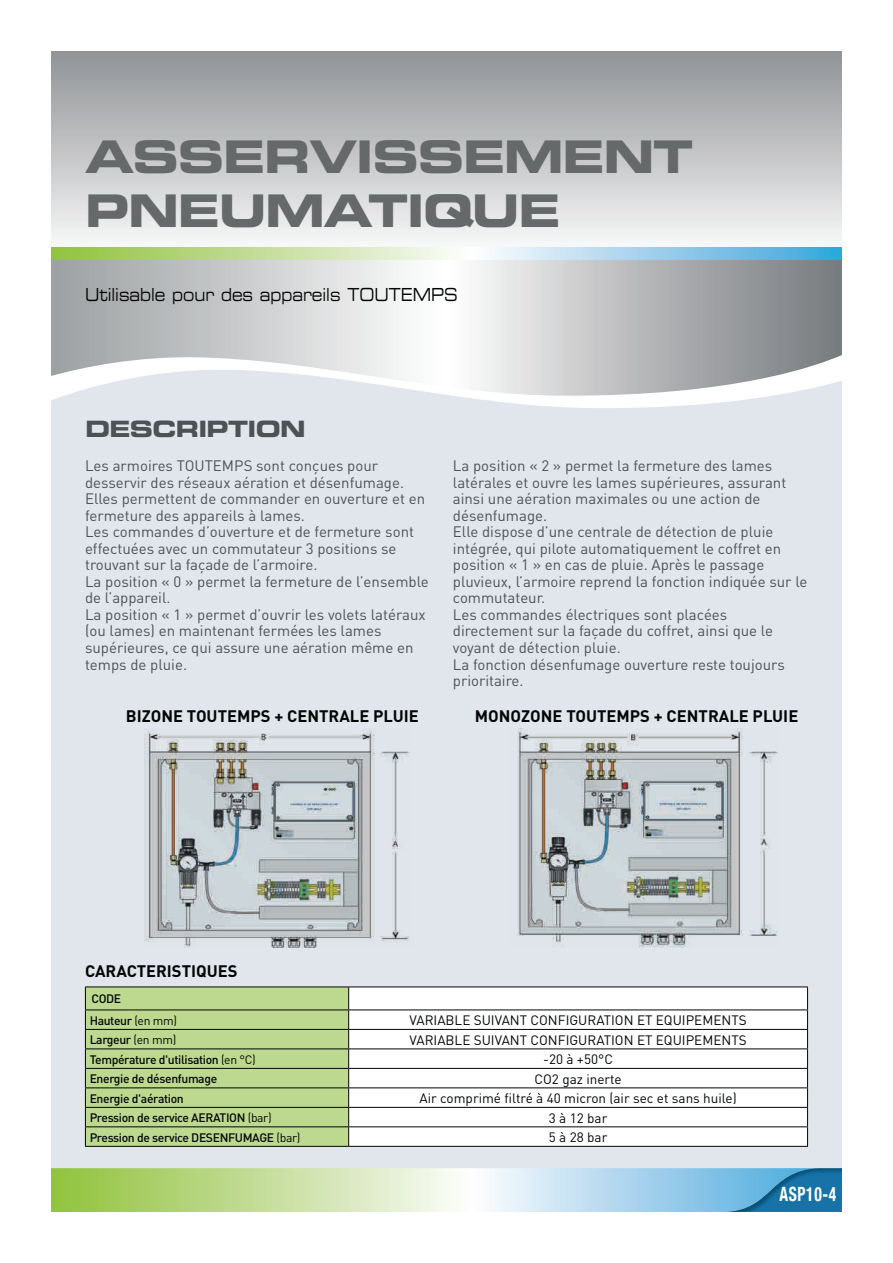
<style>
.page{position:relative;width:893px;height:1263px;background:#fff}
.page>*{position:absolute;margin:0;border:0;box-sizing:border-box;transform-origin:0 0}
.t1{font:45px/54px "Eurostile Bold Extended Two";letter-spacing:-.03em;color:#66696a}
.t2{font:22.5px "Eurostile Bold Extended Two";letter-spacing:-.03em;color:#4f5255}
.t3{font:700 condensed 19.65px "Helvetica Neue";letter-spacing:.04em;color:#fff;scale:.79 1}
.t4{font:18px "Eurostile Extended Two";color:#030505;scale:.77 1}
.t5{font:700 16.5px "DIN";color:#030505}
.t6{font:15px/16.5px "DIN";color:#4f5255}
.t7{font:13.5px "DIN";color:#030505}
.t8{font:500 12.15px/21.8px "DIN";letter-spacing:-.03em;color:#030505}
.s1{font-weight:400}
</style>
<div class="page">
<div style="left:51px;top:51px;width:791px;height:209px;background:linear-gradient(to bottom,#8f9295,#fefdfd)"></div>
<div style="left:51px;top:396px;width:791px;height:772px;background:#e0e6eb"></div>
<svg style="left:51px;top:260px;width:791px;height:136px"></svg>
<svg style="left:51px;top:247px;width:791px;height:13px;background:#b1d7c0"></svg>
<svg style="left:51px;top:1168px;width:671px;height:44px;background:#c2ddba"></svg>
<img style="left:722px;top:1168px;width:120px;height:44px">
<svg style="left:349px;top:987px;width:458px;height:159px"></svg>
<hr style="left:85px;top:986px;width:264px;height:1px;background:#030505">
<hr style="left:349px;top:986px;width:459px;height:1px;background:#030505">
<hr style="left:349px;top:1009px;width:459px;height:1px;background:#030505">
<hr style="left:349px;top:1029px;width:459px;height:1px;background:#030505">
<hr style="left:349px;top:1048px;width:459px;height:1px;background:#030505">
<hr style="left:349px;top:1068px;width:459px;height:1px;background:#030505">
<hr style="left:349px;top:1087px;width:459px;height:1px;background:#030505">
<hr style="left:349px;top:1107px;width:459px;height:1px;background:#030505">
<hr style="left:349px;top:1126px;width:459px;height:1px;background:#030505">
<svg style="left:85px;top:987px;width:264px;height:159px;background:#b2cd87"></svg>
<svg style="left:807px;top:987px;width:1px;height:159px"></svg>
<hr style="left:85px;top:1146px;width:264px;height:1px;background:#030505">
<hr style="left:349px;top:1146px;width:459px;height:1px;background:#030505">
<img style="left:145px;top:728px;width:269px;height:219px">
<img style="left:509px;top:728px;width:269px;height:219px">
<h1 class="t1" style="left:85px;top:129px;width:610px">ASSERVISSEMENT<br>PNEUMATIQUE</h1>
<p class="t4" style="left:85px;top:282px;width:486px">Utilisable pour des appareils TOUTEMPS</p>
<h2 class="t2" style="left:85px;top:413px;width:222px">DESCRIPTION</h2>
<p class="t6" style="left:85px;top:457px;width:345px">Les armoires TOUTEMPS sont conçues pour desservir des réseaux aération et désenfumage.<br>Elles permettent de commander en ouverture et en fermeture des appareils à lames.<br>Les commandes d’ouverture et de fermeture sont effectuées avec un commutateur 3 positions se trouvant sur la façade de l’armoire.<br>La position « 0 » permet la fermeture de l’ensemble de l’appareil.<br>La position « 1 » permet d’ouvrir les volets latéraux (ou lames) en maintenant fermées les lames supérieures, ce qui assure une aération même en temps de pluie.</p>
<p class="t6" style="left:453px;top:457px;width:356px">La position « 2 » permet la fermeture des lames latérales et ouvre les lames supérieures, assurant ainsi une aération maximales ou une action de désenfumage.<br>Elle dispose d’une centrale de détection de pluie intégrée, qui pilote automatiquement le coffret en position « 1 » en cas de pluie. Après le passage pluvieux, l’armoire reprend la fonction indiquée sur le commutateur.<br>Les commandes électriques sont placées directement sur la façade du coffret, ainsi que le voyant de détection pluie.<br>La fonction désenfumage ouverture reste toujours prioritaire.</p>
<p class="t5" style="left:126px;top:705px;width:295px">BIZONE TOUTEMPS + CENTRALE PLUIE</p>
<p class="t5" style="left:475px;top:705px;width:325px">MONOZONE TOUTEMPS + CENTRALE PLUIE</p>
<p class="t5" style="left:85px;top:960px;width:154px">CARACTERISTIQUES</p>
<p class="t8" style="left:90px;top:987px;width:89px">CODE<br>Hauteur <span class="s1">(en mm)</span></p>
<p class="t7" style="left:410px;top:1012px;width:339px">VARIABLE SUIVANT CONFIGURATION ET EQUIPEMENTS</p>
<p class="t8" style="left:90px;top:1028px;width:88px">Largeur <span class="s1">(en mm)</span></p>
<p class="t7" style="left:410px;top:1031px;width:339px">VARIABLE SUIVANT CONFIGURATION ET EQUIPEMENTS</p>
<p class="t8" style="left:90px;top:1048px;width:168px">Température d'utilisation <span class="s1">(en °C)</span></p>
<p class="t7" style="left:543px;top:1051px;width:71px">-20 à +50°C</p>
<p class="t8" style="left:90px;top:1067px;width:129px">Energie de désenfumage</p>
<p class="t7" style="left:535px;top:1070px;width:89px">CO2 gaz inerte</p>
<p class="t8" style="left:90px;top:1087px;width:96px">Energie d'aération</p>
<p class="t7" style="left:419px;top:1090px;width:319px">Air comprimé filtré à 40 micron (air sec et sans huile)</p>
<p class="t8" style="left:90px;top:1106px;width:184px">Pression de service AERATION <span class="s1">(bar)</span></p>
<p class="t7" style="left:549px;top:1109px;width:60px">3 à 12 bar</p>
<p class="t8" style="left:90px;top:1126px;width:212px">Pression de service DESENFUMAGE <span class="s1">(bar)</span></p>
<p class="t7" style="left:549px;top:1129px;width:60px">5 à 28 bar</p>
<h3 class="t3" style="left:780px;top:1177px;width:73px">ASP10-4</h3>
</div>
